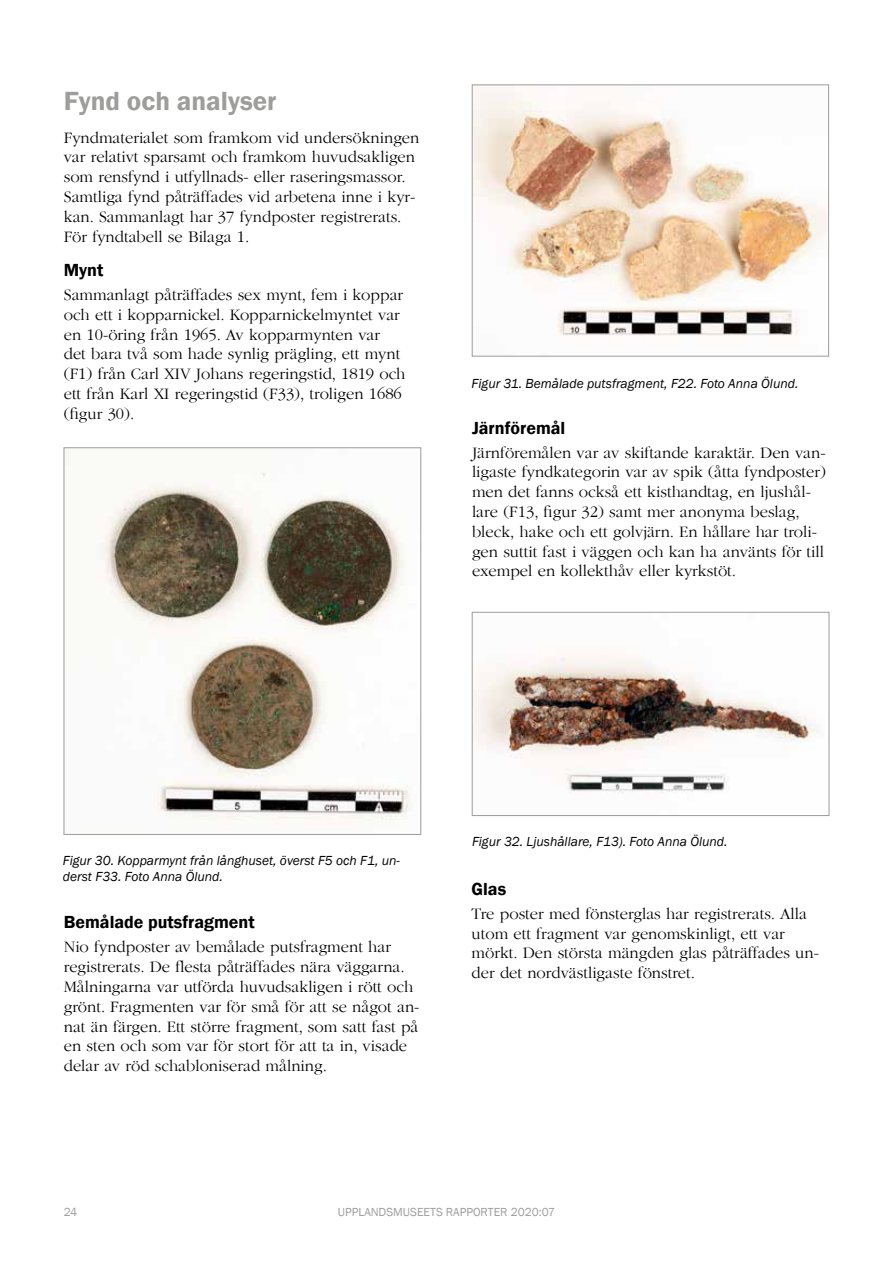
<style>
.page{position:relative;width:893px;height:1263px;background:#fff}
.page>*{position:absolute;margin:0;border:0;box-sizing:border-box;transform-origin:0 0}
.t1{font:600 27px "Franklin Gothic";color:#9d9d9c}
.t2{font:600 18px "Franklin Gothic";color:#000}
.t3{font:300 16.5px/19.8px "ITC Garamond Std";color:#000}
.t4{font:italic 13.5px/16.2px "Franklin Gothic";color:#000}
.t5{font:12px "Franklin Gothic";color:#9d9d9c}
</style>
<div class="page">
<img style="left:66px;top:450px;width:343px;height:370px">
<div style="left:64px;top:448px;width:357px;height:387px;border:1px solid #9d9d9c"></div>
<img style="left:474px;top:655px;width:343px;height:139px">
<div style="left:472px;top:612px;width:357px;height:204px;border:1px solid #9d9d9c"></div>
<img style="left:474px;top:87px;width:353px;height:249px">
<div style="left:472px;top:85px;width:357px;height:271px;border:1px solid #9d9d9c"></div>
<h1 class="t1" style="left:64px;top:84px;width:214px">Fynd och analyser</h1>
<p class="t3" style="left:64px;top:128px;width:357px">Fyndmaterialet som framkom vid undersökningen var relativt sparsamt och framkom huvudsakligen som rensfynd i utfyllnads- eller raseringsmassor.<br>Samtliga fynd påträffades vid arbetena inne i kyr&shy;kan. Sammanlagt har 37 fyndposter registrerats.<br>För fyndtabell se Bilaga 1.</p>
<p class="t2" style="left:64px;top:259px;width:41px">Mynt</p>
<p class="t3" style="left:64px;top:285px;width:343px">Sammanlagt påträffades sex mynt, fem i koppar och ett i kopparnickel. Kopparnickelmyntet var en 10-öring från 1965. Av kopparmynten var det bara två som hade synlig prägling, ett mynt (F1) från Carl XIV Johans regeringstid, 1819 och ett från Karl XI regeringstid (F33), troligen 1686 (figur 30).</p>
<p class="t4" style="left:472px;top:375px;width:328px">Figur 31. Bemålade putsfragment, F22. Foto Anna Ölund.</p>
<p class="t2" style="left:472px;top:416px;width:95px">Järnföremål</p>
<p class="t3" style="left:472px;top:443px;width:356px">Järnföremålen var av skiftande karaktär. Den van&shy;ligaste fyndkategorin var av spik (åtta fyndposter) men det fanns också ett kisthandtag, en ljushål&shy;lare (F13, figur 32) samt mer anonyma beslag, bleck, hake och ett golvjärn. En hållare har troli&shy;gen suttit fast i väggen och kan ha använts för till exempel en kollekthåv eller kyrkstöt.</p>
<p class="t4" style="left:63px;top:853px;width:338px">Figur 30. Kopparmynt från långhuset, överst F5 och F1, un&shy;derst F33. Foto Anna Ölund.</p>
<p class="t2" style="left:64px;top:911px;width:193px">Bemålade putsfragment</p>
<p class="t3" style="left:64px;top:937px;width:357px">Nio fyndposter av bemålade putsfragment har registrerats. De flesta påträffades nära väggarna.<br>Målningarna var utförda huvudsakligen i rött och grönt. Fragmenten var för små för att se något an&shy;nat än färgen. Ett större fragment, som satt fast på en sten och som var för stort för att ta in, visade delar av röd schabloniserad målning.</p>
<p class="t4" style="left:472px;top:833px;width:257px">Figur 32. Ljushållare, F13). Foto Anna Ölund.</p>
<p class="t2" style="left:472px;top:878px;width:36px">Glas</p>
<p class="t3" style="left:472px;top:904px;width:349px">Tre poster med fönsterglas har registrerats. Alla utom ett fragment var genomskinligt, ett var mörkt. Den största mängden glas påträffades un&shy;der det nordvästligaste fönstret.</p>
<p class="t5" style="left:64px;top:1205px;width:15px">24</p>
<p class="t5" style="left:338px;top:1205px;width:219px">UPPLANDSMUSEETS RAPPORTER 2020:07</p>
</div>
